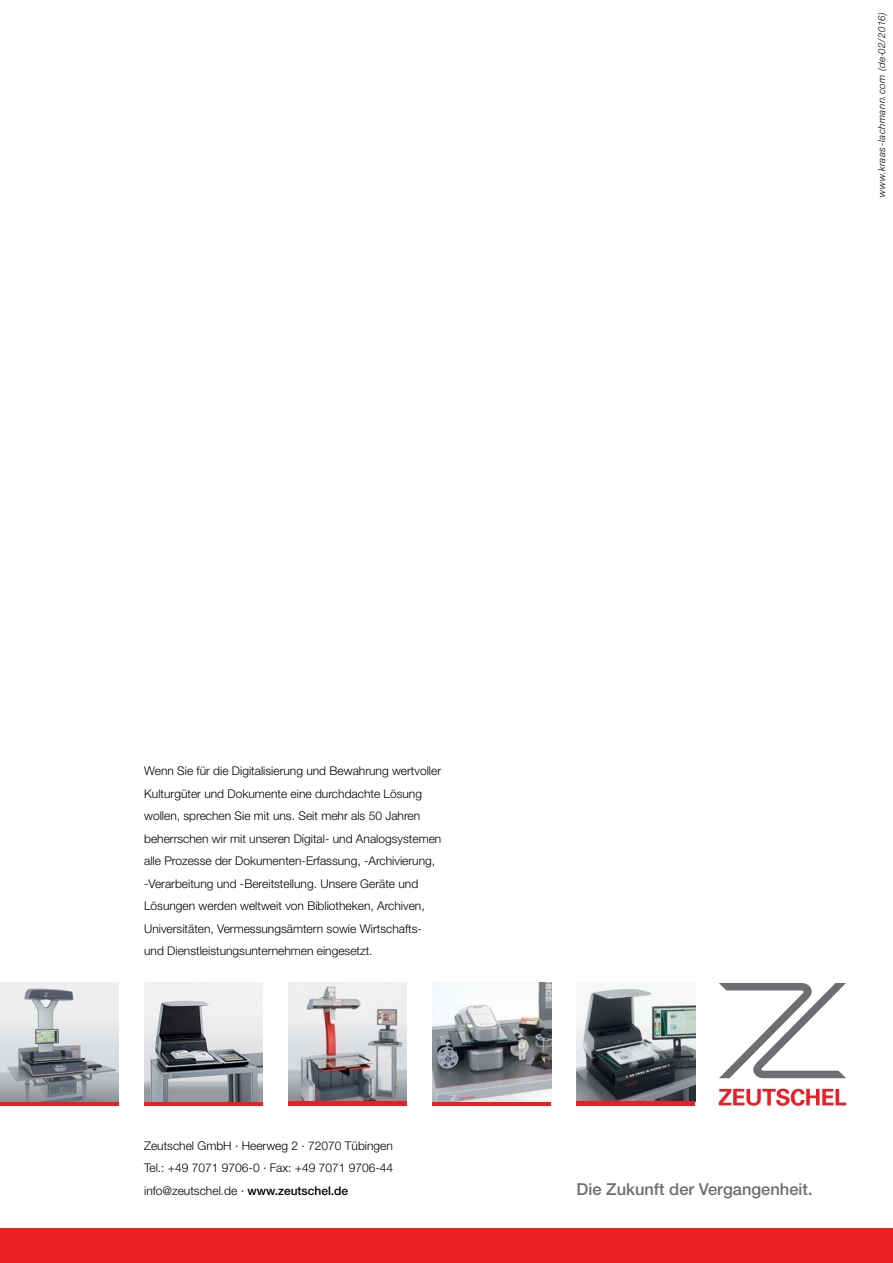
<style>
.page{position:relative;width:893px;height:1263px;background:#fff}
.page>*{position:absolute;margin:0;border:0;box-sizing:border-box;transform-origin:0 0}
.t1{font:500 16.5px "Helvetica Neue";color:#6d6e71}
.t2{font:300 12px/22.5px "Helvetica Neue";color:#000}
.t3{font:italic 300 9.75px "Helvetica Neue";letter-spacing:.04em;color:#000}
.s1{font-weight:500}
</style>
<div class="page">
<img style="left:577px;top:983px;width:118px;height:118px">
<div style="left:0;top:1229px;width:893px;height:34px;background:#ed1d24"></div>
<svg style="left:719px;top:1088px;width:127px;height:18px"></svg>
<svg style="left:719px;top:983px;width:127px;height:95px"></svg>
<img style="left:288px;top:983px;width:119px;height:118px">
<div style="left:144px;top:1101px;width:119px;height:5px;background:#ed1d24"></div>
<div style="left:288px;top:1101px;width:119px;height:5px;background:#ed1d24"></div>
<img style="left:144px;top:983px;width:119px;height:118px">
<div style="left:577px;top:1101px;width:118px;height:5px;background:#ed1d24"></div>
<div style="left:432px;top:1101px;width:119px;height:5px;background:#ed1d24"></div>
<img style="left:0;top:983px;width:119px;height:118px">
<div style="left:0;top:1101px;width:119px;height:5px;background:#ed1d24"></div>
<img style="left:432px;top:1026px;width:119px;height:75px">
<svg style="left:432px;top:983px;width:119px;height:43px"></svg>
<p class="t3" style="left:876px;top:197px;width:187px;rotate:-90deg">www.kraas-lachmann.com (de-02/2016)</p>
<p class="t2" style="left:144px;top:759px;width:299px">Wenn Sie für die Digitalisierung und Bewahrung wertvoller Kulturgüter und Dokumente eine durchdachte Lösung wollen, sprechen Sie mit uns. Seit mehr als 50 Jahren beherrschen wir mit unseren Digital- und Analogsystemen alle Prozesse der Dokumenten-Erfassung, -Archivierung, -Verarbeitung und -Bereitstellung. Unsere Geräte und Lösungen werden weltweit von Bibliotheken, Archiven, Universitäten, Vermessungsämtern sowie Wirtschafts&shy;und Dienstleistungsunternehmen eingesetzt.</p>
<p class="t2" style="left:144px;top:1134px;width:250px">Zeutschel GmbH · Heerweg 2 · 72070 Tübingen</p>
<p class="t2" style="left:144px;top:1156px;width:250px">Tel.: +49 7071 9706-0 · Fax: +49 7071 9706-44</p>
<p class="t2" style="left:144px;top:1179px;width:206px">info@zeutschel.de · <span class="s1">www.zeutschel.de</span></p>
<p class="t1" style="left:577px;top:1179px;width:237px">Die Zukunft der Vergangenheit.</p>
</div>
